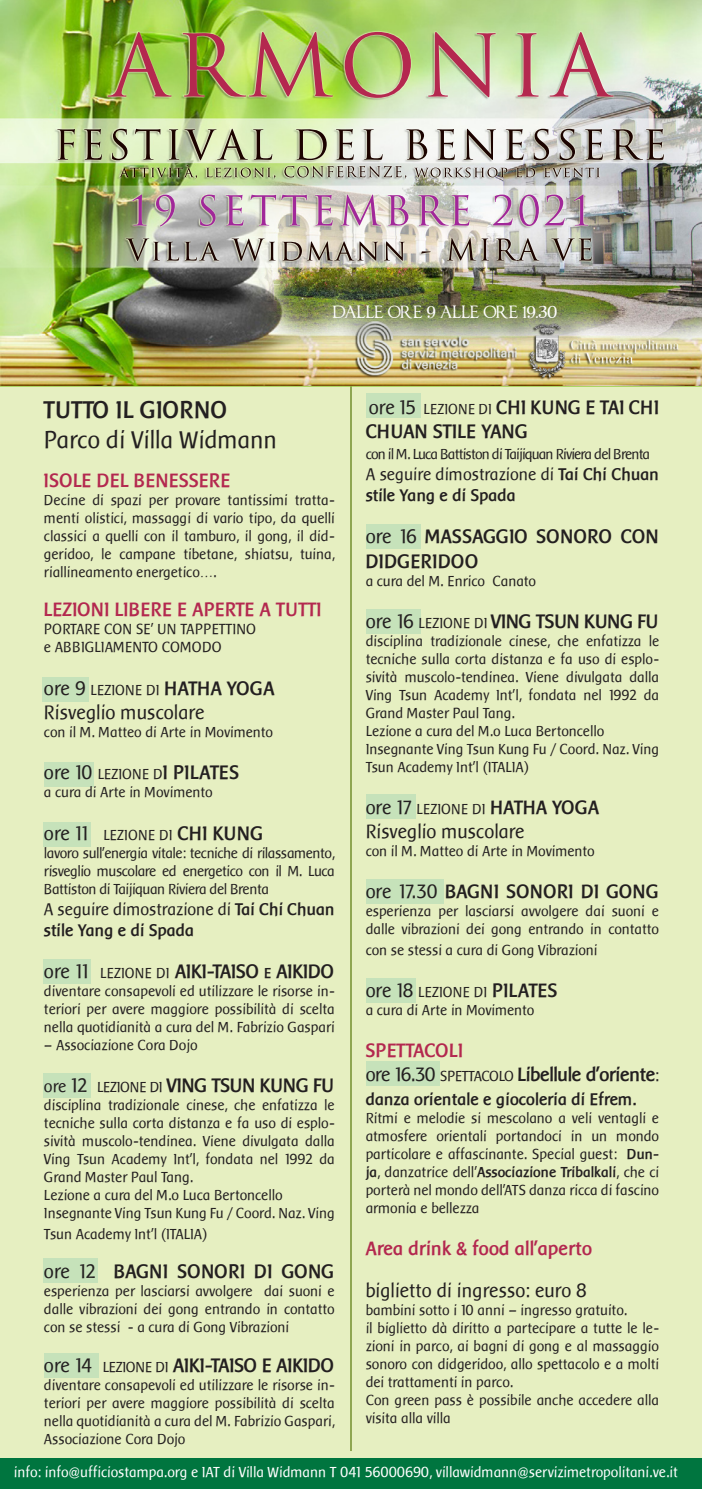
<style>
.page{position:relative;width:702px;height:1489px;background:#fff}
.page>*{position:absolute;margin:0;border:0;box-sizing:border-box;transform-origin:0 0}
.t1{font:25px "Baar Sophia";color:#231f20}
.t2{font:700 25px "Baar Sophia";color:#231f20}
.t3{font:700 20.25px "Baar Sophia";letter-spacing:-.025em;color:#231f20}
.t4{font:700 20.25px/24.2px "Baar Sophia";letter-spacing:-.005em;color:#231f20}
.t5{font:20.25px "Baar Sophia";color:#231f20}
.t6{font:700 20px "Baar Sophia";color:#b3284f}
.t7{font:20px "Baar Sophia";color:#231f20}
.t8{font:700 20px "Baar Sophia";letter-spacing:-.02em;color:#231f20}
.t9{font:700 20px "Baar Sophia";color:#231f20}
.t10{font:700 17.5px/21px "Baar Sophia";color:#231f20}
.t11{font:15.25px "Baar Sophia";color:#231f20}
.t12{font:15px/18px "Baar Sophia";color:#231f20;text-align:justify}
.t13{font:15px "Baar Sophia";color:#fff}
.t14{font:15px "Baar Sophia";letter-spacing:-.05em;color:#231f20}
.t15{font:15px "Imperator";letter-spacing:.01em;color:#fff}
.s1{font-size:20.25px}
.s2{font-weight:700;font-size:20.25px}
.s3{font-weight:400}
.s4{font-weight:400;font-size:15px}
.s5{font-size:15px}
.s6{font-weight:400;font-size:17.5px}
.s7{font-size:20px}
.s8{font-weight:700;font-size:20px}
.s9{font-weight:700}
</style>
<div class="page">
<div style="left:0;top:386px;width:702px;height:1072px;background:#e6efc1"></div>
<div style="left:0;top:1458px;width:702px;height:30px;background:#00753f"></div>
<img style="left:1px;top:0;width:701px;height:386px">
<div style="left:336px;top:308px;width:250px;height:39px;background:#231f20;opacity:.75"></div>
<div style="left:42px;top:677px;width:46px;height:24px;background:#c6e2ba"></div>
<div style="left:44px;top:762px;width:49px;height:24px;background:#c6e2ba"></div>
<div style="left:44px;top:822px;width:47px;height:24px;background:#c6e2ba"></div>
<div style="left:44px;top:959px;width:47px;height:24px;background:#c6e2ba"></div>
<div style="left:44px;top:1073px;width:47px;height:24px;background:#c6e2ba"></div>
<div style="left:44px;top:1258px;width:54px;height:24px;background:#c6e2ba"></div>
<div style="left:44px;top:1353px;width:55px;height:24px;background:#c6e2ba"></div>
<div style="left:366px;top:393px;width:54px;height:24px;background:#c6e2ba"></div>
<div style="left:366px;top:524px;width:54px;height:24px;background:#c6e2ba"></div>
<div style="left:366px;top:609px;width:54px;height:24px;background:#c6e2ba"></div>
<div style="left:366px;top:879px;width:78px;height:24px;background:#c6e2ba"></div>
<div style="left:366px;top:794px;width:49px;height:24px;background:#c6e2ba"></div>
<div style="left:366px;top:978px;width:49px;height:24px;background:#c6e2ba"></div>
<div style="left:366px;top:1061px;width:73px;height:24px;background:#c6e2ba"></div>
<hr style="left:350px;top:386px;width:1px;height:1064px;background:#5c7c11">
<p class="t15" style="left:332px;top:305px;width:226px">DALLE ORE 9 ALLE ORE 19.30</p>
<p class="t2" style="left:44px;top:396px;width:185px">TUTTO IL GIORNO</p>
<p class="t1" style="left:44px;top:426px;width:235px">Parco di Villa Widmann</p>
<p class="t6" style="left:44px;top:469px;width:188px">ISOLE DEL BENESSERE</p>
<p class="t12" style="left:44px;top:491px;width:292px">Decine di spazi per provare tantissimi tratta&shy;menti olistici, massaggi di vario tipo, da quelli classici a quelli con il tamburo, il gong, il did&shy;geridoo, le campane tibetane, shiatsu, tuina, riallineamento energetico….</p>
<p class="t6" style="left:44px;top:598px;width:279px">LEZIONI LIBERE E APERTE A TUTTI</p>
<p class="t11" style="left:44px;top:621px;width:214px">PORTARE CON SE’ UN TAPPETTINO</p>
<p class="t11" style="left:44px;top:639px;width:179px">e ABBIGLIAMENTO COMODO</p>
<p class="t12" style="left:44px;top:680px;width:232px"><span class="s1">ore 9</span> LEZIONE DI <span class="s2">HATHA YOGA</span></p>
<p class="t5" style="left:44px;top:701px;width:162px">Risveglio muscolare</p>
<p class="t12" style="left:44px;top:723px;width:230px">con il M. Matteo di Arte in Movimento</p>
<p class="t12" style="left:44px;top:765px;width:197px"><span class="s1">ore 10</span> LEZIONE D<span class="s2">I PILATES</span></p>
<p class="t12" style="left:44px;top:783px;width:170px">a cura di Arte in Movimento</p>
<p class="t12" style="left:44px;top:825px;width:221px"><span class="s1">ore 11</span> LEZIONE DI <span class="s2">CHI KUNG</span></p>
<p class="t12" style="left:44px;top:843px;width:292px">lavoro sull’energia vitale: tecniche di rilassamento, risveglio muscolare ed energetico con il M. Luca Battiston di Taijiquan Riviera del Brenta</p>
<p class="t10" style="left:44px;top:898px;width:292px"><span class="s3">A seguire dimostrazione di</span> Tai Chi Chuan stile Yang e di Spada</p>
<p class="t3" style="left:44px;top:960px;width:292px"><span class="s3">ore 11</span> <span class="s4">LEZIONE DI</span> AIKI-TAISO <span class="s5">E</span> AIKIDO</p>
<p class="t12" style="left:44px;top:981px;width:292px">diventare consapevoli ed utilizzare le risorse in&shy;teriori per avere maggiore possibilità di scelta nella quotidianità a cura del M. Fabrizio Gaspari</p>
<p class="t12" style="left:44px;top:1035px;width:155px">– Associazione Cora Dojo</p>
<p class="t3" style="left:44px;top:1074px;width:292px"><span class="s6">ore</span> <span class="s3">12</span> <span class="s4">LEZIONE DI</span> VING TSUN KUNG FU</p>
<p class="t12" style="left:44px;top:1096px;width:292px">disciplina tradizionale cinese, che enfatizza le tecniche sulla corta distanza e fa uso di esplo&shy;sività muscolo-tendinea. Viene divulgata dalla Ving Tsun Academy Int’l, fondata nel 1992 da Grand Master Paul Tang.</p>
<p class="t12" style="left:44px;top:1186px;width:240px">Lezione a cura del M.o Luca Bertoncello</p>
<p class="t12" style="left:44px;top:1202px;width:292px;line-height:21px">Insegnante Ving Tsun Kung Fu / Coord. Naz. Ving<br>Tsun Academy Int’l (ITALIA)</p>
<p class="t4" style="left:44px;top:1259px;width:292px"><span class="s3">ore 12</span> BAGNI SONORI DI GONG</p>
<p class="t12" style="left:44px;top:1282px;width:292px">esperienza per lasciarsi avvolgere dai suoni e dalle vibrazioni dei gong entrando in contatto con se stessi - a cura di Gong Vibrazioni</p>
<p class="t3" style="left:44px;top:1353px;width:292px"><span class="s3">ore 14</span> <span class="s4">LEZIONE DI</span> AIKI-TAISO E AIKIDO</p>
<p class="t12" style="left:44px;top:1375px;width:292px">diventare consapevoli ed utilizzare le risorse in&shy;teriori per avere maggiore possibilità di scelta nella quotidianità a cura del M. Fabrizio Gaspari, Associazione Cora Dojo</p>
<p class="t4" style="left:366px;top:395px;width:295px"><span class="s3">ore 15</span> <span class="s4">LEZIONE DI</span> CHI KUNG E TAI CHI<br>CHUAN STILE YANG</p>
<p class="t14" style="left:366px;top:446px;width:286px">con il M. Luca Battiston di Taijiquan Riviera del Brenta</p>
<p class="t10" style="left:366px;top:464px;width:295px"><span class="s3">A seguire dimostrazione di</span> Tai Chi Chuan stile Yang e di Spada</p>
<p class="t4" style="left:366px;top:524px;width:295px"><span class="s3">ore 16</span> MASSAGGIO SONORO CON<br>DIDGERIDOO</p>
<p class="t12" style="left:366px;top:571px;width:172px">a cura del M. Enrico Canato</p>
<p class="t3" style="left:366px;top:610px;width:295px"><span class="s3">ore 16</span> <span class="s4">LEZIONE DI</span> VING TSUN KUNG FU</p>
<p class="t12" style="left:366px;top:632px;width:295px">disciplina tradizionale cinese, che enfatizza le tecniche sulla corta distanza e fa uso di esplo&shy;sività muscolo-tendinea. Viene divulgata dalla Ving Tsun Academy Int’l, fondata nel 1992 da Grand Master Paul Tang.</p>
<p class="t12" style="left:366px;top:722px;width:240px">Lezione a cura del M.o Luca Bertoncello</p>
<p class="t12" style="left:366px;top:740px;width:295px">Insegnante Ving Tsun Kung Fu / Coord. Naz. Ving<br>Tsun Academy Int’l (ITALIA)</p>
<p class="t12" style="left:366px;top:800px;width:235px"><span class="s7">ore 17</span> LEZIONE DI <span class="s8">HATHA YOGA</span></p>
<p class="t7" style="left:366px;top:820px;width:161px">Risveglio muscolare</p>
<p class="t12" style="left:366px;top:842px;width:230px">con il M. Matteo di Arte in Movimento</p>
<p class="t9" style="left:366px;top:880px;width:295px"><span class="s3">ore 17.30</span> BAGNI SONORI DI GONG</p>
<p class="t12" style="left:366px;top:902px;width:295px">esperienza per lasciarsi avvolgere dai suoni e dalle vibrazioni dei gong entrando in contatto</p>
<p class="t12" style="left:366px;top:941px;width:233px">con se stessi a cura di Gong Vibrazioni</p>
<p class="t12" style="left:366px;top:983px;width:194px"><span class="s7">ore 18</span> LEZIONE DI <span class="s8">PILATES</span></p>
<p class="t12" style="left:366px;top:1001px;width:170px">a cura di Arte in Movimento</p>
<p class="t6" style="left:366px;top:1039px;width:99px">SPETTACOLI</p>
<p class="t8" style="left:366px;top:1063px;width:295px"><span class="s3">ore 16.30</span> <span class="s4">SPETTACOLO</span> Libellule d’oriente<span class="s6">:</span></p>
<p class="t10" style="left:366px;top:1088px;width:272px">danza orientale e giocoleria di Efrem.</p>
<p class="t12" style="left:366px;top:1109px;width:295px">Ritmi e melodie si mescolano a veli ventagli e atmosfere orientali portandoci in un mondo particolare e affascinante. Special guest: <span class="s9">Dun&shy;ja</span>, danzatrice dell’<span class="s9">Associazione Tribalkali</span>, che ci porterà nel mondo dell’ATS danza ricca di fascino armonia e bellezza</p>
<p class="t6" style="left:366px;top:1237px;width:228px">Area drink &amp; food all’aperto</p>
<p class="t7" style="left:366px;top:1279px;width:222px">biglietto di ingresso: euro 8</p>
<p class="t12" style="left:366px;top:1301px;width:263px">bambini sotto i 10 anni – ingresso gratuito.</p>
<p class="t12" style="left:366px;top:1319px;width:295px">il biglietto dà diritto a partecipare a tutte le le&shy;zioni in parco, ai bagni di gong e al massaggio sonoro con didgeridoo, allo spettacolo e a molti dei trattamenti in parco.</p>
<p class="t12" style="left:366px;top:1391px;width:295px">Con green pass è possibile anche accedere alla visita alla villa</p>
<p class="t13" style="left:14px;top:1463px;width:665px">info: info@ufficiostampa.org e IAT di Villa Widmann T 041 56000690, villawidmann@servizimetropolitani.ve.it</p>
</div>
